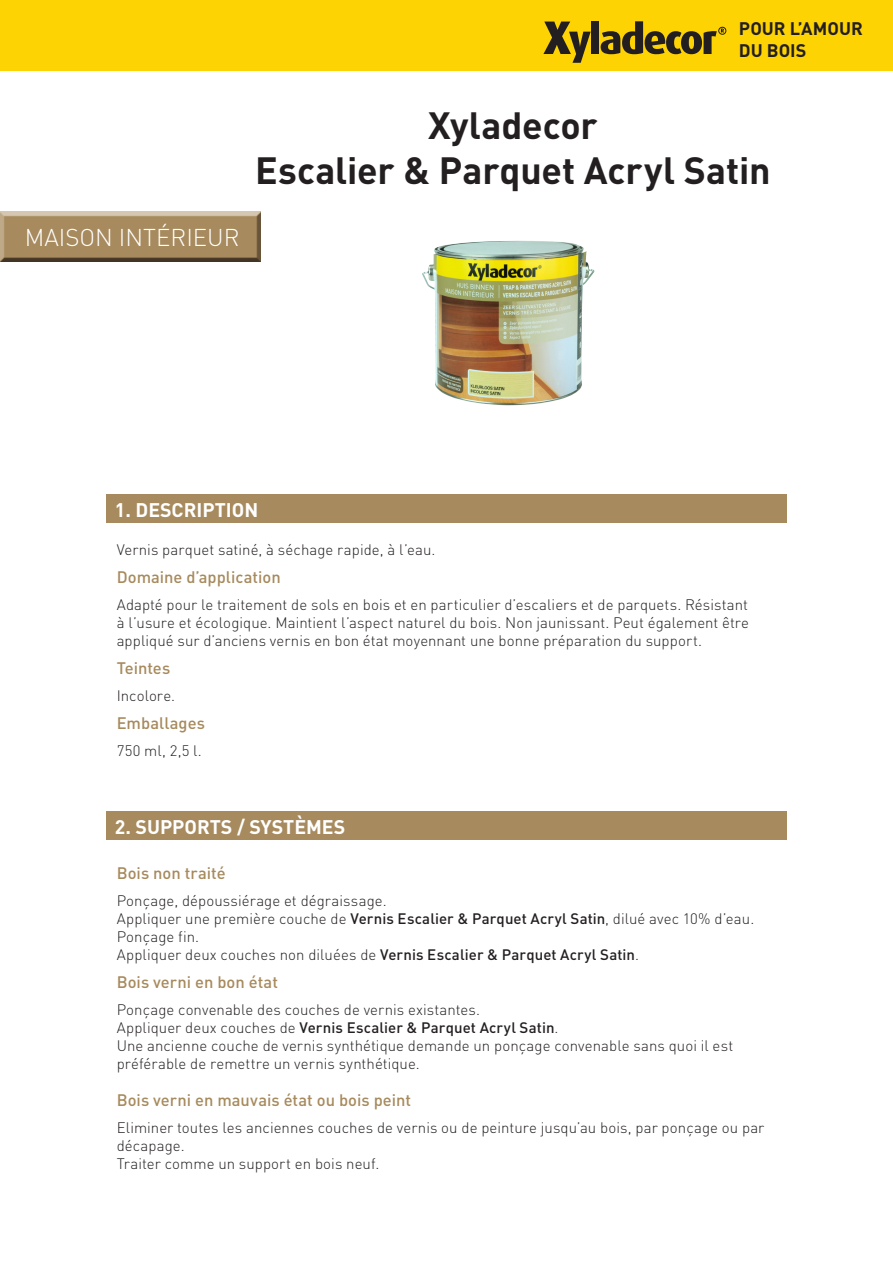
<style>
.page{position:relative;width:893px;height:1263px;background:#fff}
.page>*{position:absolute;margin:0;border:0;box-sizing:border-box;transform-origin:0 0}
.t1{font:700 37.5px/45px "DIN";letter-spacing:-.005em;color:#231f20;text-align:center}
.t2{font:300 24px "DIN";color:#fff}
.t3{font:700 19.5px "DIN";color:#fff}
.t4{font:700 18px "DIN";color:#231f20}
.t5{font:500 16.5px "DIN";color:#a78a5d}
.t6{font:300 15px/18px "DIN";letter-spacing:.005em;color:#231f20}
.s1{font-weight:500}
</style>
<div class="page">
<div style="left:0;top:0;width:893px;height:70px;background:#fed304"></div>
<div style="left:106px;top:494px;width:681px;height:29px;background:#a78a5d"></div>
<div style="left:106px;top:811px;width:681px;height:29px;background:#a78a5d"></div>
<img style="left:422px;top:241px;width:172px;height:165px">
<svg style="left:543px;top:21px;width:184px;height:42px"></svg>
<svg style="left:0;top:211px;width:261px;height:51px;background:#a28961"></svg>
<p class="t4" style="left:739px;top:17px;width:125px">POUR L’AMOUR</p>
<p class="t4" style="left:739px;top:39px;width:69px">DU BOIS</p>
<h2 class="t2" style="left:25px;top:223px;width:216px">MAISON INTÉRIEUR</h2>
<p class="t1" style="left:255px;top:101px;width:517px">Xyladecor<br>Escalier &amp; Parquet Acryl Satin</p>
<p class="t3" style="left:115px;top:497px;width:145px">1. DESCRIPTION</p>
<p class="t6" style="left:117px;top:541px;width:320px">Vernis parquet satiné, à séchage rapide, à l’eau.</p>
<p class="t5" style="left:117px;top:567px;width:166px">Domaine d’application</p>
<p class="t6" style="left:117px;top:595px;width:634px;text-align:justify">Adapté pour le traitement de sols en bois et en particulier d’escaliers et de parquets. Résistant à l’usure et écologique. Maintient l’aspect naturel du bois. Non jaunissant. Peut également être appliqué sur d’anciens vernis en bon état moyennant une bonne préparation du support.</p>
<p class="t5" style="left:117px;top:658px;width:55px">Teintes</p>
<p class="t6" style="left:117px;top:686px;width:60px">Incolore.</p>
<p class="t5" style="left:117px;top:712px;width:90px">Emballages</p>
<p class="t6" style="left:117px;top:741px;width:87px">750 ml, 2,5 l.</p>
<p class="t3" style="left:115px;top:814px;width:232px">2. SUPPORTS / SYSTÈMES</p>
<p class="t5" style="left:117px;top:863px;width:110px">Bois non traité</p>
<p class="t6" style="left:117px;top:891px;width:639px">Ponçage, dépoussiérage et dégraissage.<br>Appliquer une première couche de <span class="s1">Vernis Escalier &amp; Parquet Acryl Satin</span>, dilué avec 10% d’eau.<br>Ponçage fin.<br>Appliquer deux couches non diluées de <span class="s1">Vernis Escalier &amp; Parquet Acryl Satin</span>.</p>
<p class="t5" style="left:117px;top:972px;width:163px">Bois verni en bon état</p>
<p class="t6" style="left:117px;top:1000px;width:618px">Ponçage convenable des couches de vernis existantes.<br>Appliquer deux couches de <span class="s1">Vernis Escalier &amp; Parquet Acryl Satin</span>.<br>Une ancienne couche de vernis synthétique demande un ponçage convenable sans quoi il est préférable de remettre un vernis synthétique.</p>
<p class="t5" style="left:117px;top:1090px;width:296px">Bois verni en mauvais état ou bois peint</p>
<p class="t6" style="left:117px;top:1118px;width:649px">Eliminer toutes les anciennes couches de vernis ou de peinture jusqu’au bois, par ponçage ou par décapage.<br>Traiter comme un support en bois neuf.</p>
</div>
